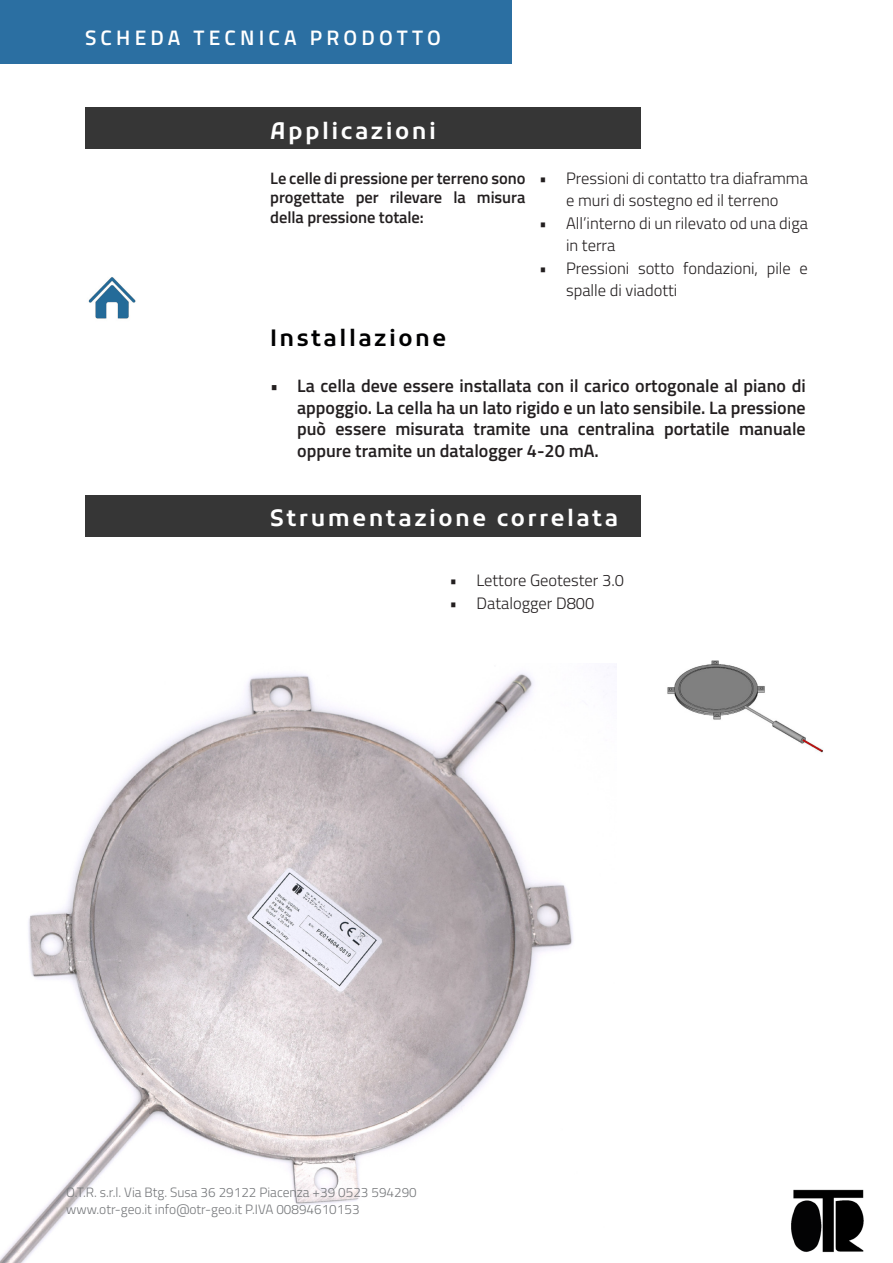
<style>
.page{position:relative;width:893px;height:1263px;background:#fff}
.page>*{position:absolute;margin:0;border:0;box-sizing:border-box;transform-origin:0 0}
.t1{font:600 22.5px "Kufam";letter-spacing:.11em;color:#fff}
.t2{font:600 22.5px "Kufam";letter-spacing:.11em;color:#000001}
.t3{font:600 21px "Titillium Web";letter-spacing:.2em;color:#fff}
.t4{font:600 18px/21.6px "Titillium Web";color:#231f20;text-align:justify}
.t5{font:300 16.5px/22.5px "Titillium Web";color:#231f20}
.t6{font:600 16.5px/19.8px "Titillium Web";letter-spacing:-.005em;color:#231f20;text-align:justify}
.t7{font:300 13.5px "Titillium Web";color:#76787b}
</style>
<div class="page">
<img style="left:0;top:666px;width:615px;height:597px">
<img style="left:667px;top:660px;width:156px;height:93px">
<div style="left:85px;top:108px;width:556px;height:41px;background:#363636"></div>
<div style="left:86px;top:495px;width:555px;height:41px;background:#363636"></div>
<div style="left:0;top:0;width:512px;height:64px;background:#2b6fa2"></div>
<img style="left:791px;top:1189px;width:73px;height:64px">
<img style="left:88px;top:277px;width:48px;height:42px">
<p class="t3" style="left:85px;top:21px;width:357px">SCHEDA TECNICA PRODOTTO</p>
<p class="t1" style="left:270px;top:118px;width:168px">Applicazioni</p>
<p class="t6" style="left:270px;top:167px;width:257px">Le celle di pressione per terreno sono progettate per rilevare la misura della pressione totale:</p>
<p class="t5" style="left:539px;top:166px;width:270px;text-align:center">• Pressioni di contatto tra diaframma e muri di sostegno ed il terreno</p>
<p class="t5" style="left:566px;top:211px;width:243px;text-indent:-27px">• All’interno di un rilevato od una diga in terra</p>
<p class="t5" style="left:566px;top:256px;width:243px;text-indent:-27px">• Pressioni sotto fondazioni, pile e spalle di viadotti</p>
<p class="t2" style="left:270px;top:325px;width:178px">Installazione</p>
<p class="t4" style="left:297px;top:374px;width:510px;text-indent:-27px">• La cella deve essere installata con il carico ortogonale al piano di appoggio. La cella ha un lato rigido e un lato sensibile. La pressione può essere misurata tramite una centralina portatile manuale oppure tramite un datalogger 4-20 mA.</p>
<p class="t1" style="left:270px;top:505px;width:350px">Strumentazione correlata</p>
<p class="t5" style="left:449px;top:568px;width:176px">• Lettore Geotester 3.0</p>
<p class="t5" style="left:449px;top:591px;width:146px">• Datalogger D800</p>
<p class="t7" style="left:66px;top:1183px;width:352px">O.T.R. s.r.l. Via Btg. Susa 36 29122 Piacenza +39 0523 594290</p>
<p class="t7" style="left:66px;top:1199px;width:295px">www.otr-geo.it info@otr-geo.it P.IVA 00894610153</p>
</div>
